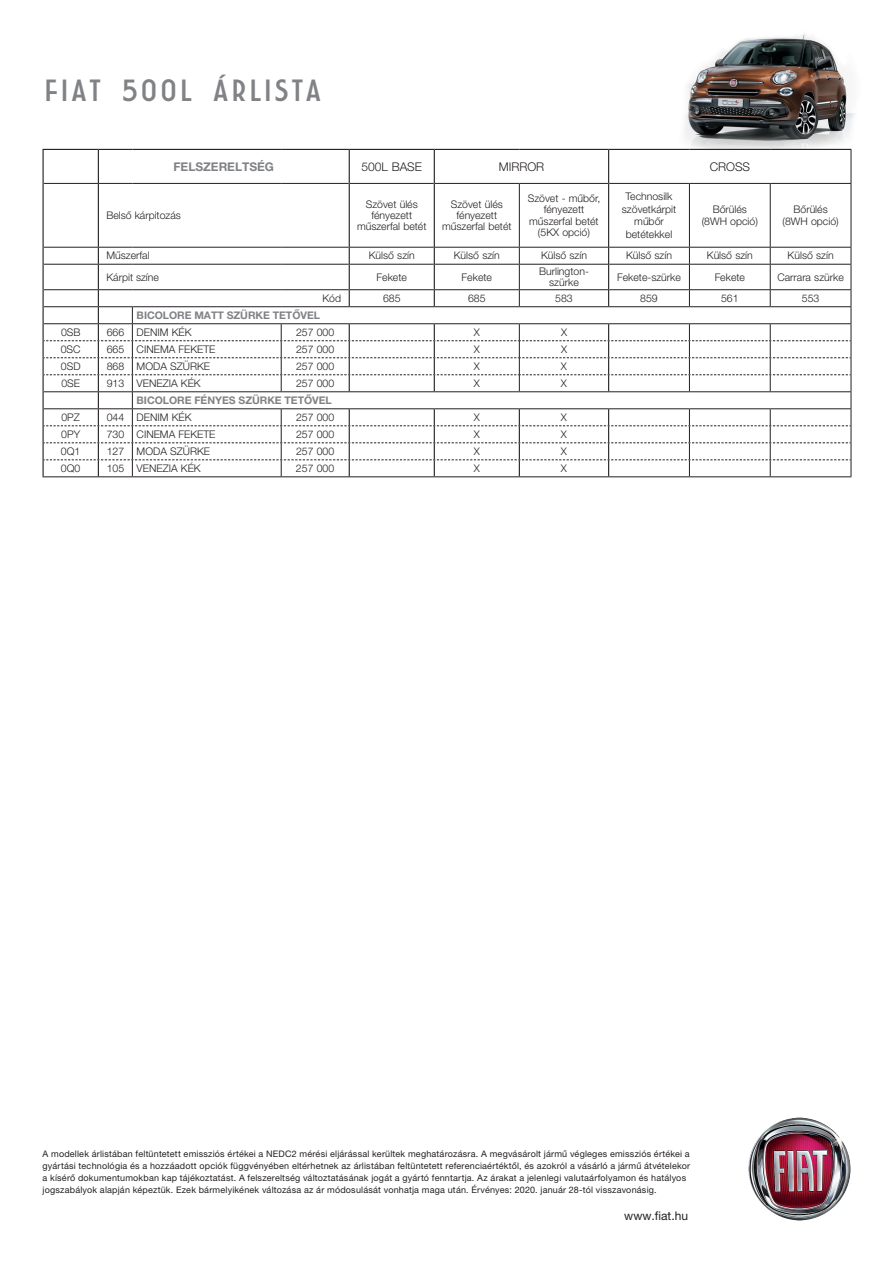
<style>
.page{position:relative;width:893px;height:1263px;background:#fff}
.page>*{position:absolute;margin:0;border:0;box-sizing:border-box;transform-origin:0 0}
.t1{font:33px "Fiat Advert 01 B";letter-spacing:.02em;color:#808285}
.t2{font:300 12px "Helvetica Neue LT Pro";color:#231f20}
.t3{font:700 12px "Helvetica Neue LT Pro";letter-spacing:-.005em;color:#808285}
.t4{font:12px "Helvetica Neue LT Pro";color:#231f20}
.t5{font:300 10.5px/11.2px "Helvetica Neue LT Pro";color:#231f20;text-align:center}
.t6{font:700 10.5px "Helvetica Neue LT Pro";letter-spacing:-.005em;color:#808285}
.t7{font:9px/12px "Helvetica Neue LT Pro";letter-spacing:.02em;color:#231f20}
</style>
<div class="page">
<hr style="left:43px;top:149px;width:55px;height:1px;background:#231f20">
<hr style="left:43px;top:150px;width:1px;height:33px;background:#231f20">
<hr style="left:98px;top:149px;width:34px;height:1px;background:#231f20">
<hr style="left:98px;top:150px;width:1px;height:33px;background:#231f20">
<hr style="left:132px;top:149px;width:149px;height:1px;background:#231f20">
<hr style="left:281px;top:149px;width:68px;height:1px;background:#231f20">
<hr style="left:349px;top:149px;width:85px;height:1px;background:#231f20">
<hr style="left:434px;top:149px;width:85px;height:1px;background:#231f20">
<hr style="left:519px;top:149px;width:90px;height:1px;background:#231f20">
<hr style="left:609px;top:149px;width:80px;height:1px;background:#231f20">
<hr style="left:689px;top:149px;width:81px;height:1px;background:#231f20">
<hr style="left:770px;top:149px;width:81px;height:1px;background:#231f20">
<hr style="left:43px;top:183px;width:1px;height:64px;background:#231f20">
<hr style="left:98px;top:184px;width:1px;height:63px;background:#231f20">
<hr style="left:851px;top:150px;width:1px;height:33px;background:#231f20">
<hr style="left:44px;top:183px;width:54px;height:1px;background:#231f20">
<hr style="left:98px;top:183px;width:34px;height:1px;background:#231f20">
<hr style="left:132px;top:183px;width:149px;height:1px;background:#231f20">
<hr style="left:281px;top:183px;width:68px;height:1px;background:#231f20">
<hr style="left:350px;top:183px;width:84px;height:1px;background:#231f20">
<hr style="left:435px;top:183px;width:84px;height:1px;background:#231f20">
<hr style="left:519px;top:183px;width:89px;height:1px;background:#231f20">
<hr style="left:609px;top:183px;width:80px;height:1px;background:#231f20">
<hr style="left:689px;top:183px;width:81px;height:1px;background:#231f20">
<hr style="left:689px;top:184px;width:1px;height:63px;background:#231f20">
<hr style="left:770px;top:183px;width:81px;height:1px;background:#231f20">
<hr style="left:770px;top:184px;width:1px;height:63px;background:#231f20">
<hr style="left:851px;top:184px;width:1px;height:63px;background:#231f20">
<hr style="left:43px;top:476px;width:55px;height:1px;background:#231f20">
<hr style="left:98px;top:476px;width:34px;height:1px;background:#231f20">
<hr style="left:132px;top:476px;width:149px;height:1px;background:#231f20">
<hr style="left:281px;top:476px;width:68px;height:1px;background:#231f20">
<hr style="left:349px;top:476px;width:85px;height:1px;background:#231f20">
<hr style="left:434px;top:476px;width:85px;height:1px;background:#231f20">
<hr style="left:519px;top:476px;width:90px;height:1px;background:#231f20">
<hr style="left:609px;top:476px;width:80px;height:1px;background:#231f20">
<hr style="left:689px;top:476px;width:81px;height:1px;background:#231f20">
<hr style="left:770px;top:476px;width:81px;height:1px;background:#231f20">
<hr style="left:349px;top:150px;width:1px;height:33px;background:#231f20">
<hr style="left:349px;top:183px;width:1px;height:64px;background:#231f20">
<hr style="left:434px;top:183px;width:1px;height:64px;background:#231f20">
<hr style="left:608px;top:150px;width:1px;height:33px;background:#231f20">
<hr style="left:608px;top:183px;width:1px;height:64px;background:#231f20">
<hr style="left:434px;top:150px;width:1px;height:33px;background:#231f20">
<hr style="left:519px;top:184px;width:1px;height:63px;background:#231f20">
<svg style="left:43px;top:247px;width:809px;height:229px"></svg>
<img style="left:659px;top:34px;width:196px;height:115px">
<img style="left:748px;top:1117px;width:103px;height:104px">
<h1 class="t1" style="left:43px;top:74px;width:280px">FIAT 500L ÁRLISTA</h1>
<p class="t3" style="left:174px;top:159px;width:102px">FELSZERELTSÉG</p>
<p class="t2" style="left:362px;top:159px;width:62px">500L BASE</p>
<p class="t2" style="left:499px;top:159px;width:47px">MIRROR</p>
<p class="t2" style="left:710px;top:159px;width:42px">CROSS</p>
<p class="t5" style="left:106px;top:209px;width:76px">Belső kárpitozás</p>
<p class="t5" style="left:357px;top:198px;width:71px">Szövet ülés fényezett műszerfal betét</p>
<p class="t5" style="left:442px;top:198px;width:71px">Szövet ülés fényezett műszerfal betét</p>
<p class="t5" style="left:528px;top:193px;width:74px">Szövet - műbőr, fényezett műszerfal betét (5KX opció)</p>
<p class="t5" style="left:622px;top:190px;width:56px;line-height:12.6px">Technosilk szövetkárpit műbőr betétekkel</p>
<p class="t5" style="left:702px;top:202px;width:58px;line-height:12.6px">Bőrülés (8WH opció)</p>
<p class="t5" style="left:783px;top:204px;width:58px">Bőrülés (8WH opció)</p>
<p class="t5" style="left:106px;top:250px;width:45px">Műszerfal</p>
<p class="t5" style="left:369px;top:250px;width:47px">Külső szín</p>
<p class="t5" style="left:454px;top:250px;width:47px">Külső szín</p>
<p class="t5" style="left:541px;top:250px;width:47px">Külső szín</p>
<p class="t5" style="left:626px;top:250px;width:47px">Külső szín</p>
<p class="t5" style="left:707px;top:250px;width:47px">Külső szín</p>
<p class="t5" style="left:788px;top:250px;width:47px">Külső szín</p>
<p class="t5" style="left:106px;top:271px;width:54px">Kárpit színe</p>
<p class="t5" style="left:377px;top:271px;width:32px">Fekete</p>
<p class="t5" style="left:462px;top:271px;width:32px">Fekete</p>
<p class="t5" style="left:539px;top:265px;width:51px">Burlington&shy;szürke</p>
<p class="t5" style="left:617px;top:271px;width:65px">Fekete-szürke</p>
<p class="t5" style="left:715px;top:271px;width:32px">Fekete</p>
<p class="t5" style="left:777px;top:271px;width:68px">Carrara szürke</p>
<p class="t5" style="left:322px;top:292px;width:20px">Kód</p>
<p class="t5" style="left:383px;top:292px;width:19px">685</p>
<p class="t5" style="left:468px;top:292px;width:19px">685</p>
<p class="t5" style="left:555px;top:292px;width:19px">583</p>
<p class="t5" style="left:640px;top:292px;width:19px">859</p>
<p class="t5" style="left:721px;top:292px;width:19px">561</p>
<p class="t5" style="left:802px;top:292px;width:19px">553</p>
<p class="t6" style="left:137px;top:309px;width:185px">BICOLORE MATT SZÜRKE TETŐVEL</p>
<p class="t5" style="left:61px;top:326px;width:21px">0SB</p>
<p class="t5" style="left:107px;top:326px;width:86px">666 DENIM KÉK</p>
<p class="t5" style="left:296px;top:326px;width:40px">257 000</p>
<p class="t5" style="left:474px;top:326px;width:8px">X</p>
<p class="t5" style="left:561px;top:326px;width:8px">X</p>
<p class="t5" style="left:61px;top:343px;width:21px">0SC</p>
<p class="t5" style="left:107px;top:343px;width:110px">665 CINEMA FEKETE</p>
<p class="t5" style="left:296px;top:343px;width:40px">257 000</p>
<p class="t5" style="left:474px;top:343px;width:8px">X</p>
<p class="t5" style="left:561px;top:343px;width:8px">X</p>
<p class="t5" style="left:61px;top:360px;width:21px">0SD</p>
<p class="t5" style="left:107px;top:360px;width:105px">868 MODA SZÜRKE</p>
<p class="t5" style="left:296px;top:360px;width:40px">257 000</p>
<p class="t5" style="left:474px;top:360px;width:8px">X</p>
<p class="t5" style="left:561px;top:360px;width:8px">X</p>
<p class="t5" style="left:61px;top:377px;width:20px">0SE</p>
<p class="t5" style="left:107px;top:377px;width:96px">913 VENEZIA KÉK</p>
<p class="t5" style="left:296px;top:377px;width:40px">257 000</p>
<p class="t5" style="left:474px;top:377px;width:8px">X</p>
<p class="t5" style="left:561px;top:377px;width:8px">X</p>
<p class="t6" style="left:137px;top:394px;width:197px">BICOLORE FÉNYES SZÜRKE TETŐVEL</p>
<p class="t5" style="left:61px;top:411px;width:20px">0PZ</p>
<p class="t5" style="left:107px;top:411px;width:86px">044 DENIM KÉK</p>
<p class="t5" style="left:296px;top:411px;width:40px">257 000</p>
<p class="t5" style="left:474px;top:411px;width:8px">X</p>
<p class="t5" style="left:561px;top:411px;width:8px">X</p>
<p class="t5" style="left:61px;top:428px;width:20px">0PY</p>
<p class="t5" style="left:107px;top:428px;width:110px">730 CINEMA FEKETE</p>
<p class="t5" style="left:296px;top:428px;width:40px">257 000</p>
<p class="t5" style="left:474px;top:428px;width:8px">X</p>
<p class="t5" style="left:561px;top:428px;width:8px">X</p>
<p class="t5" style="left:61px;top:445px;width:21px">0Q1</p>
<p class="t5" style="left:107px;top:445px;width:105px">127 MODA SZÜRKE</p>
<p class="t5" style="left:296px;top:445px;width:40px">257 000</p>
<p class="t5" style="left:474px;top:445px;width:8px">X</p>
<p class="t5" style="left:561px;top:445px;width:8px">X</p>
<p class="t5" style="left:61px;top:462px;width:21px">0Q0</p>
<p class="t5" style="left:107px;top:462px;width:96px">105 VENEZIA KÉK</p>
<p class="t5" style="left:296px;top:462px;width:40px">257 000</p>
<p class="t5" style="left:474px;top:462px;width:8px">X</p>
<p class="t5" style="left:561px;top:462px;width:8px">X</p>
<p class="t7" style="left:43px;top:1148px;width:649px">A modellek árlistában feltüntetett emissziós értékei a NEDC2 mérési eljárással kerültek meghatározásra. A megvásárolt jármű végleges emissziós értékei a gyártási technológia és a hozzáadott opciók függvényében eltérhetnek az árlistában feltüntetett referenciaértéktől, és azokról a vásárló a jármű átvételekor a kísérő dokumentumokban kap tájékoztatást. A felszereltség változtatásának jogát a gyártó fenntartja. Az árakat a jelenlegi valutaárfolyamon és hatályos jogszabályok alapján képeztük. Ezek bármelyikének változása az ár módosulását vonhatja maga után. Érvényes: 2020. január 28-tól visszavonásig.</p>
<p class="t4" style="left:624px;top:1209px;width:65px">www.fiat.hu</p>
</div>
